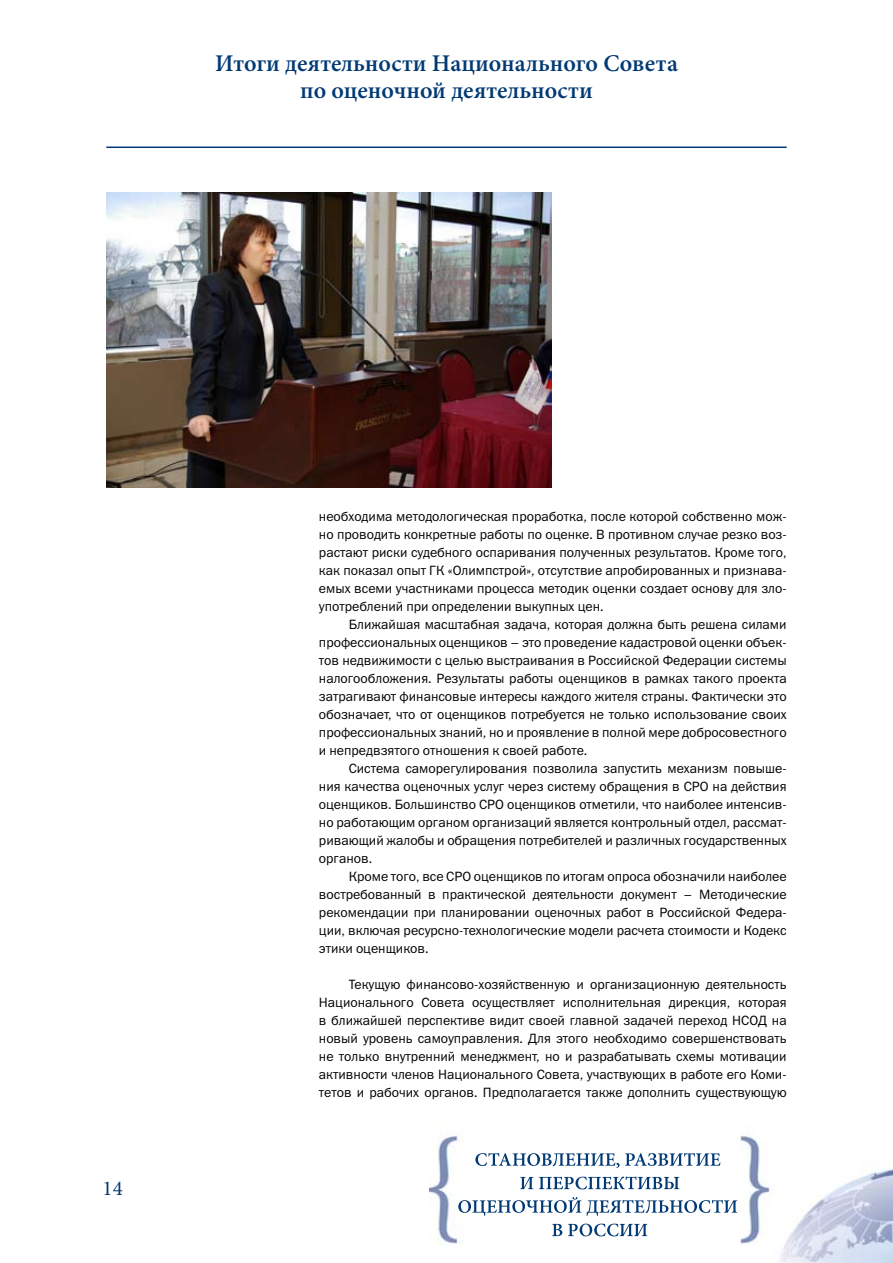
<style>
.page{position:relative;width:893px;height:1263px;background:#fff}
.page>*{position:absolute;margin:0;border:0;box-sizing:border-box;transform-origin:0 0}
.t1{font:600 24px/27px "Minion Pro";color:#003974;text-align:center}
.t2{font:21px "Minion Pro";color:#003974}
.t3{font:13.5px/18px "Franklin Gothic Book C";color:#000;text-align:justify}
</style>
<div class="page">
<img style="left:429px;top:1133px;width:464px;height:130px">
<svg style="left:475px;top:1153px;width:245px;height:15px"></svg>
<svg style="left:520px;top:1177px;width:13px;height:12px"></svg>
<svg style="left:539px;top:1176px;width:140px;height:13px"></svg>
<svg style="left:458px;top:1197px;width:123px;height:19px"></svg>
<svg style="left:587px;top:1200px;width:150px;height:16px"></svg>
<svg style="left:552px;top:1224px;width:10px;height:12px"></svg>
<svg style="left:568px;top:1223px;width:79px;height:13px"></svg>
<hr style="left:106px;top:147px;width:681px;height:1px;background:#003974">
<img style="left:106px;top:193px;width:445px;height:295px">
<p class="t1" style="left:215px;top:51px;width:464px">Итоги деятельности Национального Совета по оценочной деятельности</p>
<p class="t2" style="left:103px;top:1175px;width:10px">14</p>
<p class="t3" style="left:319px;top:507px;width:469px">необходима методологическая проработка, после которой собственно мож-</p>
<p class="t3" style="left:319px;top:525px;width:469px">но проводить конкретные работы по оценке. В противном случае резко воз-</p>
<p class="t3" style="left:319px;top:543px;width:469px">растают риски судебного оспаривания полученных результатов. Кроме того,</p>
<p class="t3" style="left:319px;top:561px;width:469px">как показал опыт ГК «Олимпстрой», отсутствие апробированных и признава-</p>
<p class="t3" style="left:319px;top:579px;width:469px">емых всеми участниками процесса методик оценки создает основу для зло-</p>
<p class="t3" style="left:319px;top:597px;width:286px">употреблений при определении выкупных цен.</p>
<p class="t3" style="left:349px;top:615px;width:439px">Ближайшая масштабная задача, которая должна быть решена силами</p>
<p class="t3" style="left:319px;top:633px;width:469px">профессиональных оценщиков – это проведение кадастровой оценки объек-</p>
<p class="t3" style="left:319px;top:651px;width:469px">тов недвижимости с целью выстраивания в Российской Федерации системы</p>
<p class="t3" style="left:319px;top:669px;width:469px">налогообложения. Результаты работы оценщиков в рамках такого проекта</p>
<p class="t3" style="left:319px;top:687px;width:469px">затрагивают финансовые интересы каждого жителя страны. Фактически это</p>
<p class="t3" style="left:319px;top:705px;width:469px">обозначает, что от оценщиков потребуется не только использование своих</p>
<p class="t3" style="left:319px;top:723px;width:469px">профессиональных знаний, но и проявление в полной мере добросовестного</p>
<p class="t3" style="left:319px;top:741px;width:270px">и непредвзятого отношения к своей работе.</p>
<p class="t3" style="left:349px;top:759px;width:439px">Система саморегулирования позволила запустить механизм повыше-</p>
<p class="t3" style="left:319px;top:777px;width:469px">ния качества оценочных услуг через систему обращения в СРО на действия</p>
<p class="t3" style="left:319px;top:795px;width:469px">оценщиков. Большинство СРО оценщиков отметили, что наиболее интенсив-</p>
<p class="t3" style="left:319px;top:813px;width:469px">но работающим органом организаций является контрольный отдел, рассмат-</p>
<p class="t3" style="left:319px;top:831px;width:469px">ривающий жалобы и обращения потребителей и различных государственных</p>
<p class="t3" style="left:319px;top:849px;width:55px">органов.</p>
<p class="t3" style="left:349px;top:867px;width:439px">Кроме того, все СРО оценщиков по итогам опроса обозначили наиболее</p>
<p class="t3" style="left:319px;top:885px;width:469px">востребованный в практической деятельности документ – Методические</p>
<p class="t3" style="left:319px;top:903px;width:469px">рекомендации при планировании оценочных работ в Российской Федера-</p>
<p class="t3" style="left:319px;top:921px;width:469px">ции, включая ресурсно-технологические модели расчета стоимости и Кодекс</p>
<p class="t3" style="left:319px;top:939px;width:111px">этики оценщиков.</p>
<p class="t3" style="left:319px;top:975px;width:469px;text-indent:30px">Текущую финансово-хозяйственную и организационную деятельность Национального Совета осуществляет исполнительная дирекция, которая в ближайшей перспективе видит своей главной задачей переход НСОД на новый уровень самоуправления. Для этого необходимо совершенствовать не только внутренний менеджмент, но и разрабатывать схемы мотивации активности членов Национального Совета, участвующих в работе его Коми&shy;тетов и рабочих органов. Предполагается также дополнить существующую</p>
</div>
